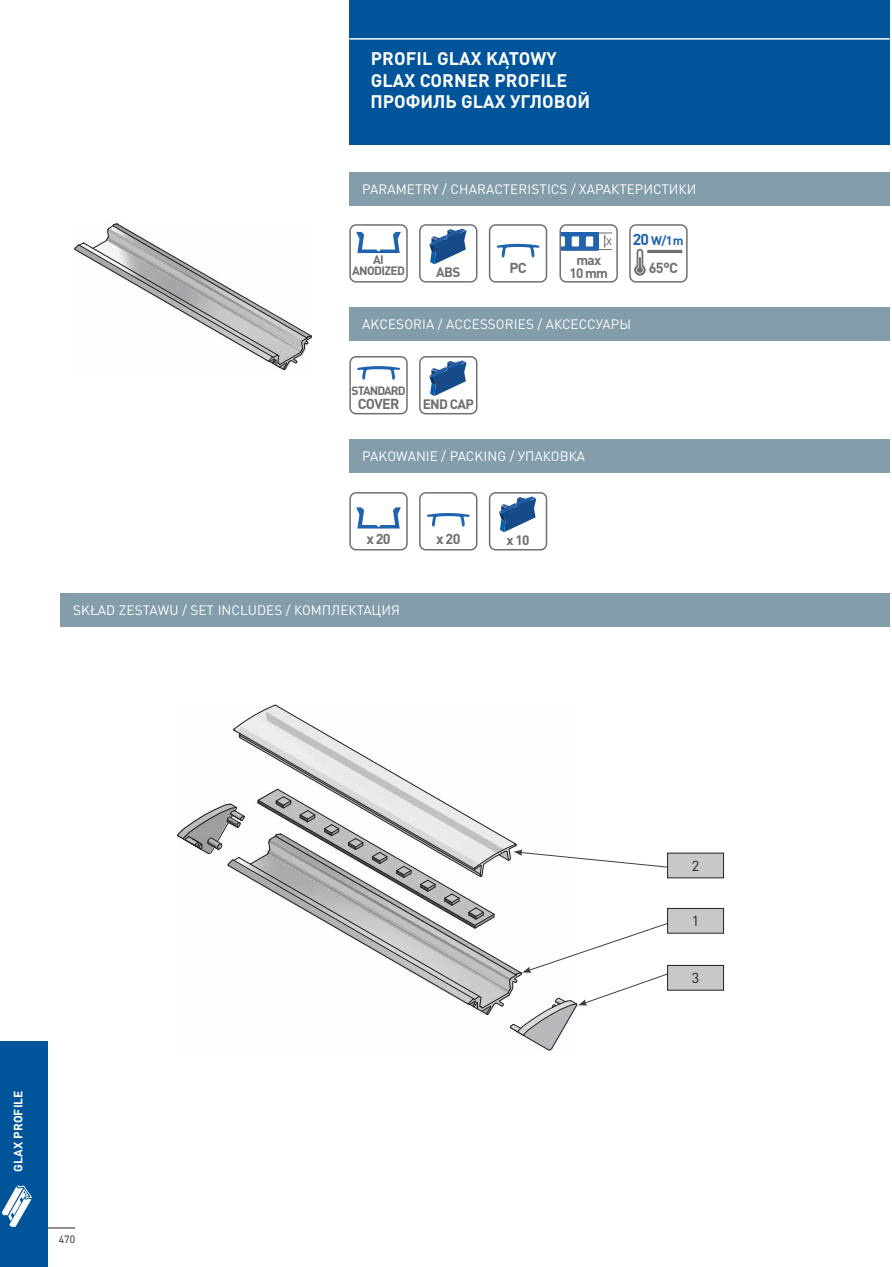
<style>
.page{position:relative;width:892px;height:1267px;background:#fff}
.page>*{position:absolute;margin:0;border:0;box-sizing:border-box;transform-origin:0 0}
.t1{font:700 18px/21.6px "DIN Pro";letter-spacing:.01em;color:#fff}
.t2{font:700 14.4px "DIN Pro";color:#6d6e70}
.t3{font:14.4px "DIN Pro";color:#231f20}
.t4{font:700 14.25px "DIN Pro";letter-spacing:-.05em;color:#6d6e70}
.t5{font:13.5px "DIN Pro";letter-spacing:.005em;color:#fff}
.t6{font:700 13.5px/13.6px "DIN Pro";letter-spacing:-.05em;color:#6d6e70;text-align:center}
.t7{font:13.5px "DIN Pro";color:#6d6e70}
.t8{font:700 12.3px "DIN Pro";color:#1f62ae}
.t9{font:700 12px "DIN Pro";letter-spacing:.01em;color:#fff}
.t10{font:700 12px/11.4px "DIN Pro";letter-spacing:-.05em;color:#6d6e70;text-align:center}
.t11{font:700 12px "DIN Pro";letter-spacing:-.085em;color:#6d6e70}
.t12{font:10.5px "DIN Pro";color:#231f20}
.s1{font-size:15.75px}
</style>
<div class="page">
<hr style="left:0;top:1226px;width:75px;height:2px;background:#6d6e70">
<div style="left:0;top:1041px;width:48px;height:225px;background:#00549a"></div>
<svg style="left:2px;top:1185px;width:30px;height:41px"></svg>
<div style="left:349px;top:0;width:540px;height:144px;background:#00549a"></div>
<div style="left:60px;top:592px;width:829px;height:34px;background:#849daa"></div>
<hr style="left:349px;top:38px;width:540px;height:2px;background:#fff">
<svg style="left:74px;top:223px;width:238px;height:147px"></svg>
<svg style="left:177px;top:704px;width:513px;height:346px"></svg>
<div style="left:667px;top:908px;width:56px;height:24px;background:#c6c8ca"></div>
<div style="left:667px;top:908px;width:57px;height:25px;border:1px solid #231f20"></div>
<div style="left:667px;top:965px;width:56px;height:24px;background:#c6c8ca"></div>
<div style="left:667px;top:965px;width:57px;height:25px;border:1px solid #231f20"></div>
<div style="left:667px;top:852px;width:56px;height:25px;background:#c6c8ca"></div>
<div style="left:667px;top:852px;width:57px;height:25px;border:1px solid #231f20"></div>
<div style="left:349px;top:224px;width:59px;height:58px;border:1px solid #6d6e70;border-radius:6px"></div>
<svg style="left:356px;top:232px;width:45px;height:21px"></svg>
<div style="left:349px;top:356px;width:59px;height:58px;border:1px solid #6d6e70;border-radius:6px"></div>
<svg style="left:357px;top:366px;width:43px;height:13px"></svg>
<div style="left:349px;top:492px;width:59px;height:58px;border:1px solid #6d6e70;border-radius:6px"></div>
<svg style="left:356px;top:507px;width:45px;height:21px"></svg>
<div style="left:419px;top:224px;width:58px;height:58px;border:1px solid #6d6e70;border-radius:6px"></div>
<svg style="left:429px;top:228px;width:37px;height:36px"></svg>
<div style="left:419px;top:356px;width:58px;height:58px;border:1px solid #6d6e70;border-radius:6px"></div>
<svg style="left:429px;top:360px;width:37px;height:36px"></svg>
<div style="left:559px;top:224px;width:59px;height:58px;border:1px solid #6d6e70;border-radius:6px"></div>
<svg style="left:560px;top:232px;width:52px;height:19px"></svg>
<div style="left:419px;top:492px;width:58px;height:58px;border:1px solid #6d6e70;border-radius:6px"></div>
<svg style="left:427px;top:513px;width:43px;height:13px"></svg>
<div style="left:349px;top:307px;width:540px;height:33px;background:#849daa"></div>
<div style="left:349px;top:439px;width:540px;height:33px;background:#849daa"></div>
<div style="left:349px;top:172px;width:541px;height:33px;background:#849daa"></div>
<div style="left:489px;top:224px;width:58px;height:58px;border:1px solid #6d6e70;border-radius:6px"></div>
<svg style="left:496px;top:244px;width:44px;height:13px"></svg>
<div style="left:629px;top:224px;width:58px;height:58px;border:1px solid #6d6e70;border-radius:6px"></div>
<svg style="left:634px;top:249px;width:12px;height:26px"></svg>
<hr style="left:647px;top:250px;width:35px;height:3px;background:#6d6e70">
<div style="left:489px;top:492px;width:58px;height:58px;border:1px solid #6d6e70;border-radius:6px"></div>
<svg style="left:499px;top:496px;width:37px;height:36px"></svg>
<h1 class="t1" style="left:371px;top:50px;width:221px">PROFIL GLAX KĄTOWY<br>GLAX CORNER PROFILE<br>ПРОФИЛЬ GLAX УГЛОВОЙ</h1>
<p class="t5" style="left:362px;top:184px;width:336px">PARAMETRY / CHARACTERISTICS / ХАРАКТЕРИСТИКИ</p>
<p class="t10" style="left:352px;top:255px;width:55px">AI<br>ANODIZED</p>
<p class="t6" style="left:436px;top:267px;width:26px">ABS</p>
<p class="t4" style="left:509px;top:262px;width:19px">PC</p>
<p class="t7" style="left:606px;top:235px;width:8px">x</p>
<p class="t6" style="left:569px;top:254px;width:40px">max<br>10 mm</p>
<p class="t8" style="left:633px;top:236px;width:52px"><span class="s1">20</span> W/1m</p>
<p class="t2" style="left:649px;top:262px;width:31px">65°C</p>
<p class="t5" style="left:362px;top:319px;width:270px">AKCESORIA / ACCESSORIES / AКСЕССУАРЫ</p>
<p class="t11" style="left:352px;top:386px;width:55px">STANDARD</p>
<p class="t4" style="left:358px;top:398px;width:43px">COVER</p>
<p class="t6" style="left:423px;top:399px;width:53px">END CAP</p>
<p class="t5" style="left:362px;top:451px;width:224px">PAKOWANIE / PACKING / УПАКОВКА</p>
<p class="t4" style="left:366px;top:533px;width:26px">x 20</p>
<p class="t5" style="left:73px;top:605px;width:328px">SKŁAD ZESTAWU / SET INCLUDES / КОМПЛЕКТАЦИЯ</p>
<p class="t4" style="left:436px;top:533px;width:26px">x 20</p>
<p class="t6" style="left:507px;top:535px;width:24px">x 10</p>
<p class="t9" style="left:14px;top:1171px;width:83px;rotate:-90deg">GLAX PROFILE</p>
<p class="t12" style="left:59px;top:1234px;width:18px">470</p>
<p class="t3" style="left:692px;top:860px;width:9px">2</p>
<p class="t3" style="left:692px;top:915px;width:9px">1</p>
<p class="t3" style="left:692px;top:972px;width:9px">3</p>
</div>
